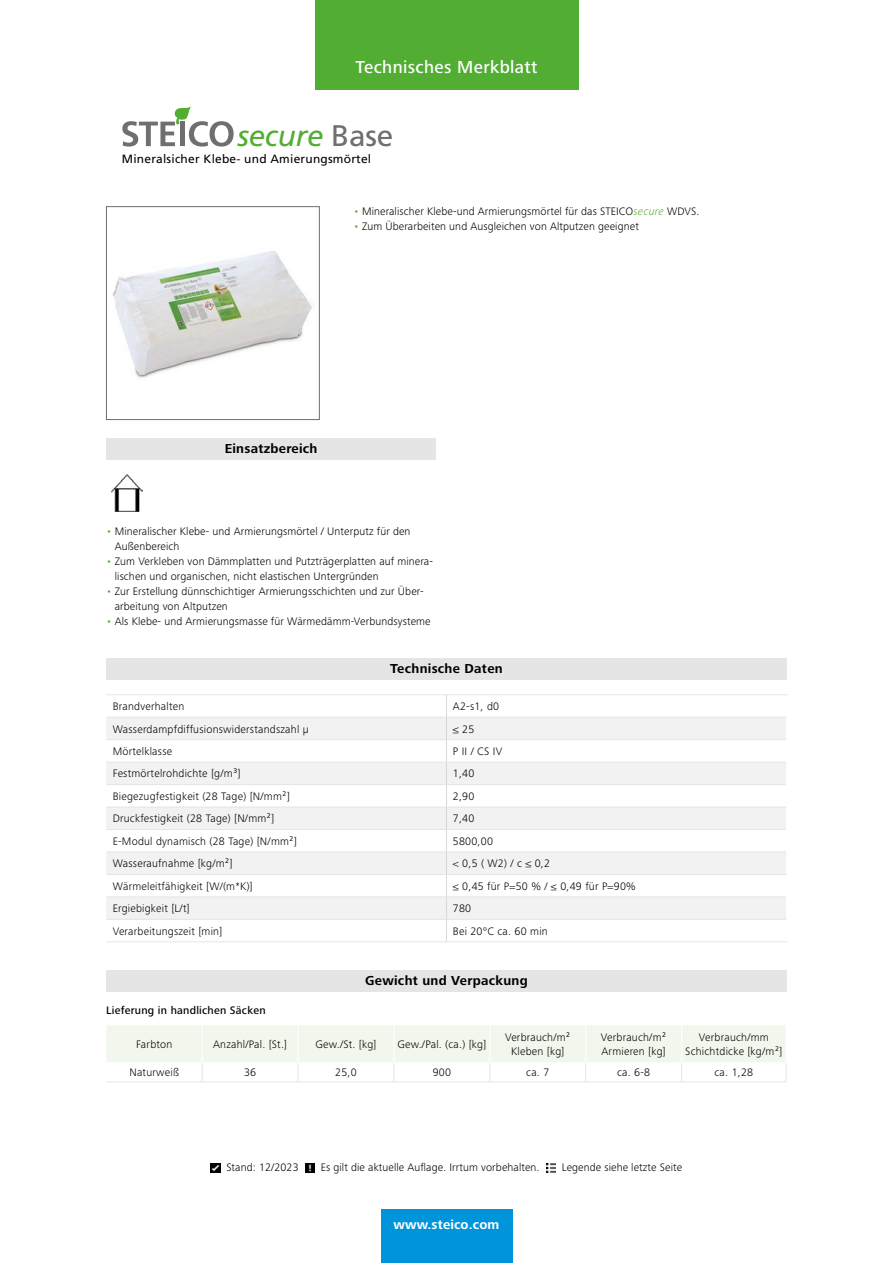
<style>
.page{position:relative;width:893px;height:1263px;background:#fff}
.page>*{position:absolute;margin:0;border:0;box-sizing:border-box;transform-origin:0 0}
.t1{font:italic 29.7px "Frutiger";letter-spacing:-.01em;color:#52ae32}
.t2{font:500 18px "Frutiger Next LTW1 G";letter-spacing:.02em;color:#fff}
.t3{font:700 13.5px "Frutiger Next LTW1 G";letter-spacing:.02em;color:#000}
.t4{font:700 13.5px "Frutiger Next LTW1 G";letter-spacing:.01em;color:#fff}
.t5{font:12px "Frutiger";letter-spacing:.02em;color:#000}
.t6{font:300 11.25px/15px "Frutiger Next LTW1 G";letter-spacing:.01em;color:#000}
.t7{font:500 11.25px "Frutiger Next LTW1 G";letter-spacing:.02em;color:#000}
.s1{font-style:normal;color:#706f6f}
.s2{color:#52ae32}
.s3{font-style:italic;color:#52ae32}
</style>
<div class="page">
<svg style="left:122px;top:106px;width:112px;height:41px"></svg>
<img style="left:112px;top:251px;width:200px;height:127px">
<div style="left:106px;top:206px;width:213px;height:214px;border:1px solid #706f6f"></div>
<div style="left:106px;top:438px;width:330px;height:21px;background:#e5e5e5"></div>
<img style="left:112px;top:474px;width:31px;height:38px">
<div style="left:106px;top:658px;width:681px;height:22px;background:#e5e5e5"></div>
<svg style="left:106px;top:718px;width:680px;height:201px;fill:#f2f2f2"></svg>
<hr style="left:106px;top:717px;width:340px;height:1px;background:#e5e5e5">
<hr style="left:446px;top:717px;width:340px;height:1px;background:#e5e5e5">
<hr style="left:106px;top:739px;width:340px;height:1px;background:#e5e5e5">
<hr style="left:446px;top:739px;width:340px;height:1px;background:#e5e5e5">
<hr style="left:106px;top:762px;width:340px;height:1px;background:#e5e5e5">
<hr style="left:446px;top:762px;width:340px;height:1px;background:#e5e5e5">
<hr style="left:106px;top:784px;width:340px;height:1px;background:#e5e5e5">
<hr style="left:446px;top:784px;width:340px;height:1px;background:#e5e5e5">
<hr style="left:106px;top:807px;width:340px;height:1px;background:#e5e5e5">
<hr style="left:446px;top:807px;width:340px;height:1px;background:#e5e5e5">
<hr style="left:106px;top:829px;width:340px;height:1px;background:#e5e5e5">
<hr style="left:446px;top:829px;width:340px;height:1px;background:#e5e5e5">
<hr style="left:106px;top:852px;width:340px;height:1px;background:#e5e5e5">
<hr style="left:446px;top:852px;width:340px;height:1px;background:#e5e5e5">
<hr style="left:106px;top:874px;width:340px;height:1px;background:#e5e5e5">
<hr style="left:446px;top:874px;width:340px;height:1px;background:#e5e5e5">
<hr style="left:106px;top:897px;width:340px;height:1px;background:#e5e5e5">
<hr style="left:446px;top:897px;width:340px;height:1px;background:#e5e5e5">
<hr style="left:106px;top:919px;width:340px;height:1px;background:#e5e5e5">
<hr style="left:446px;top:919px;width:340px;height:1px;background:#e5e5e5">
<svg style="left:446px;top:695px;width:1px;height:246px"></svg>
<hr style="left:106px;top:694px;width:340px;height:1px;background:#e5e5e5">
<hr style="left:446px;top:694px;width:341px;height:1px;background:#e5e5e5">
<hr style="left:106px;top:941px;width:340px;height:1px;background:#e5e5e5">
<hr style="left:446px;top:941px;width:341px;height:1px;background:#e5e5e5">
<div style="left:106px;top:970px;width:681px;height:21px;background:#e5e5e5"></div>
<svg style="left:106px;top:1025px;width:681px;height:57px"></svg>
<hr style="left:106px;top:1082px;width:96px;height:1px;background:#e5e5e5">
<hr style="left:202px;top:1082px;width:96px;height:1px;background:#e5e5e5">
<hr style="left:298px;top:1082px;width:96px;height:1px;background:#e5e5e5">
<hr style="left:394px;top:1082px;width:96px;height:1px;background:#e5e5e5">
<hr style="left:490px;top:1082px;width:96px;height:1px;background:#e5e5e5">
<hr style="left:586px;top:1082px;width:96px;height:1px;background:#e5e5e5">
<hr style="left:682px;top:1082px;width:104px;height:1px;background:#e5e5e5">
<div style="left:315px;top:0;width:263px;height:89px;background:#52ae32"></div>
<div style="left:381px;top:1210px;width:131px;height:53px;background:#0095db"></div>
<svg style="left:211px;top:1163px;width:9px;height:9px"></svg>
<svg style="left:305px;top:1163px;width:9px;height:9px"></svg>
<svg style="left:546px;top:1163px;width:9px;height:9px"></svg>
<h2 class="t2" style="left:355px;top:56px;width:184px">Technisches Merkblatt</h2>
<h1 class="t1" style="left:237px;top:119px;width:157px">secure <span class="s1">Base</span></h1>
<p class="t5" style="left:122px;top:151px;width:251px">Mineralsicher Klebe- und Amierungsmörtel</p>
<p class="t6" style="left:353px;top:203px;width:348px"><span class="s2">•</span> Mineralischer Klebe-und Armierungsmörtel für das STEICO<span class="s3">secure</span> WDVS.</p>
<p class="t6" style="left:353px;top:218px;width:287px"><span class="s2">•</span> Zum Überarbeiten und Ausgleichen von Altputzen geeignet</p>
<p class="t3" style="left:225px;top:441px;width:94px">Einsatzbereich</p>
<p class="t6" style="left:115px;top:524px;width:297px;text-indent:-9px"><span class="s2">•</span> Mineralischer Klebe- und Armierungsmörtel / Unterputz für den<br>Außenbereich</p>
<p class="t6" style="left:115px;top:554px;width:320px;text-indent:-9px"><span class="s2">•</span> Zum Verkleben von Dämmplatten und Putzträgerplatten auf minera&shy;lischen und organischen, nicht elastischen Untergründen</p>
<p class="t6" style="left:115px;top:584px;width:311px;text-indent:-9px"><span class="s2">•</span> Zur Erstellung dünnschichtiger Armierungsschichten und zur Über&shy;arbeitung von Altputzen</p>
<p class="t6" style="left:106px;top:614px;width:326px"><span class="s2">•</span> Als Klebe- und Armierungsmasse für Wärmedämm-Verbundsysteme</p>
<p class="t3" style="left:390px;top:661px;width:114px">Technische Daten</p>
<p class="t6" style="left:113px;top:699px;width:73px">Brandverhalten</p>
<p class="t6" style="left:453px;top:699px;width:48px">A2-s1, d0</p>
<p class="t6" style="left:113px;top:721px;width:198px">Wasserdampfdiffusionswiderstandszahl µ</p>
<p class="t6" style="left:453px;top:721px;width:23px">≤ 25</p>
<p class="t6" style="left:113px;top:744px;width:61px">Mörtelklasse</p>
<p class="t6" style="left:453px;top:744px;width:51px">P II / CS IV</p>
<p class="t6" style="left:113px;top:766px;width:130px">Festmörtelrohdichte [g/m³]</p>
<p class="t6" style="left:453px;top:766px;width:23px">1,40</p>
<p class="t6" style="left:113px;top:789px;width:179px">Biegezugfestigkeit (28 Tage) [N/mm²]</p>
<p class="t6" style="left:453px;top:789px;width:23px">2,90</p>
<p class="t6" style="left:113px;top:811px;width:163px">Druckfestigkeit (28 Tage) [N/mm²]</p>
<p class="t6" style="left:453px;top:811px;width:23px">7,40</p>
<p class="t6" style="left:113px;top:833px;width:186px">E-Modul dynamisch (28 Tage) [N/mm²]</p>
<p class="t6" style="left:453px;top:833px;width:42px">5800,00</p>
<p class="t6" style="left:113px;top:856px;width:122px">Wasseraufnahme [kg/m²]</p>
<p class="t6" style="left:453px;top:856px;width:99px">&lt; 0,5 ( W2) / c ≤ 0,2</p>
<p class="t6" style="left:113px;top:878px;width:142px">Wärmeleitfähigkeit [W/(m*K)]</p>
<p class="t6" style="left:453px;top:878px;width:184px">≤ 0,45 für P=50 % / ≤ 0,49 für P=90%</p>
<p class="t6" style="left:113px;top:901px;width:79px">Ergiebigkeit [L/t]</p>
<p class="t6" style="left:453px;top:901px;width:20px">780</p>
<p class="t6" style="left:113px;top:923px;width:111px">Verarbeitungszeit [min]</p>
<p class="t6" style="left:453px;top:923px;width:96px">Bei 20°C ca. 60 min</p>
<p class="t3" style="left:365px;top:973px;width:164px">Gewicht und Verpackung</p>
<p class="t7" style="left:106px;top:1004px;width:161px">Lieferung in handlichen Säcken</p>
<p class="t6" style="left:136px;top:1037px;width:38px">Farbton</p>
<p class="t6" style="left:213px;top:1037px;width:76px">Anzahl/Pal. [St.]</p>
<p class="t6" style="left:316px;top:1037px;width:62px">Gew./St. [kg]</p>
<p class="t6" style="left:397px;top:1037px;width:90px">Gew./Pal. (ca.) [kg]</p>
<p class="t6" style="left:505px;top:1031px;width:67px;line-height:13.5px;text-align:center">Verbrauch/m²<br>Kleben [kg]</p>
<p class="t6" style="left:601px;top:1031px;width:67px;line-height:13.5px">Verbrauch/m²<br>Armieren [kg]</p>
<p class="t6" style="left:685px;top:1031px;width:99px;line-height:13.5px;text-align:center">Verbrauch/mm<br>Schichtdicke [kg/m²]</p>
<p class="t6" style="left:129px;top:1065px;width:51px">Naturweiß</p>
<p class="t6" style="left:244px;top:1065px;width:14px">36</p>
<p class="t6" style="left:335px;top:1065px;width:23px">25,0</p>
<p class="t6" style="left:433px;top:1065px;width:20px">900</p>
<p class="t6" style="left:526px;top:1065px;width:25px">ca. 7</p>
<p class="t6" style="left:617px;top:1065px;width:35px">ca. 6-8</p>
<p class="t6" style="left:714px;top:1065px;width:40px">ca. 1,28</p>
<p class="t6" style="left:226px;top:1160px;width:74px">Stand: 12/2023</p>
<p class="t6" style="left:321px;top:1160px;width:220px">Es gilt die aktuelle Auflage. Irrtum vorbehalten.</p>
<p class="t6" style="left:562px;top:1160px;width:122px">Legende siehe letzte Seite</p>
<p class="t4" style="left:394px;top:1217px;width:107px">www.steico.com</p>
</div>
